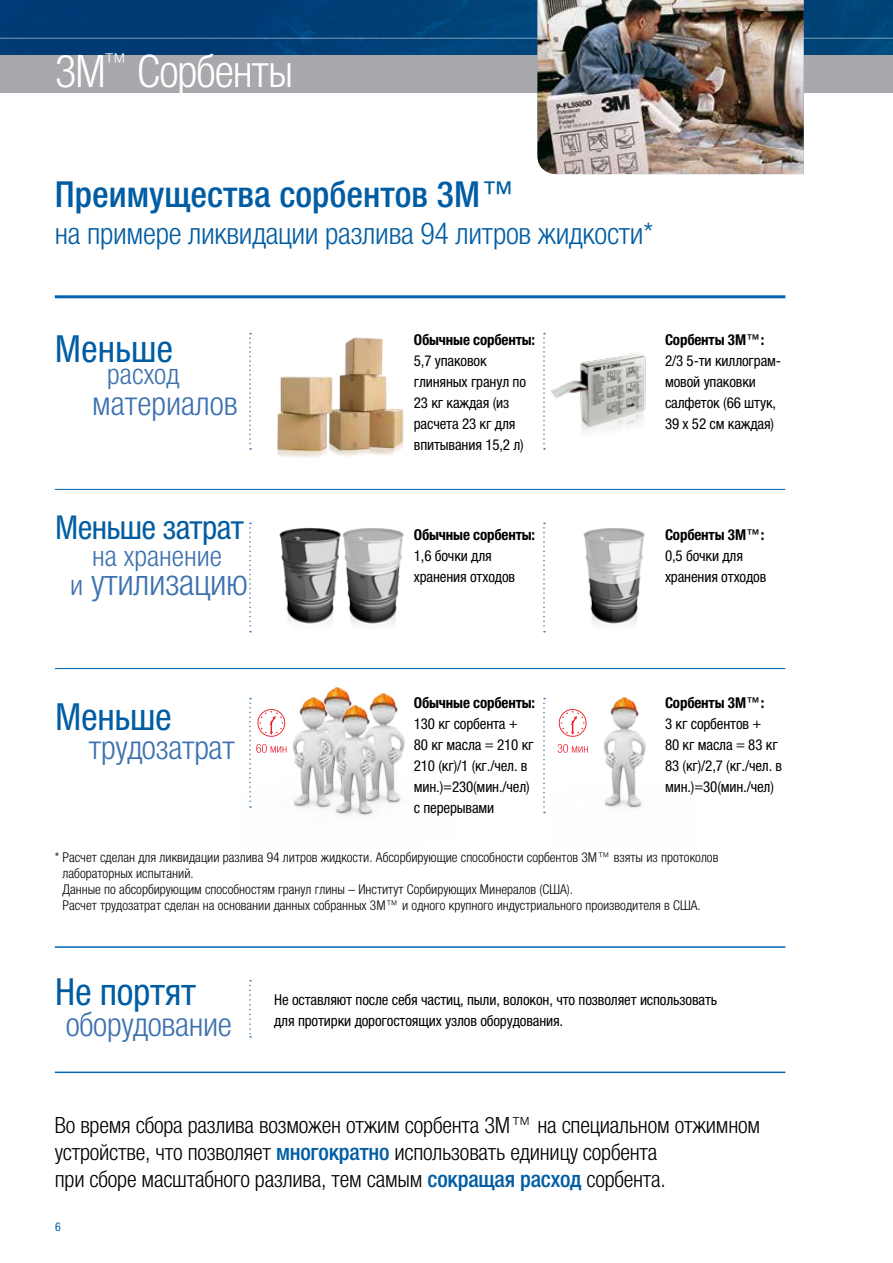
<style>
.page{position:relative;width:893px;height:1263px;background:#fff}
.page>*{position:absolute;margin:0;border:0;box-sizing:border-box;transform-origin:0 0}
.t1{font:300 condensed 45px "Helvetica Neue LTCYR";letter-spacing:-.02em;color:#fff}
.t2{font:condensed 37.5px "Helvetica Neue LTCYR";letter-spacing:-.01em;color:#005da3}
.t3{font:500 condensed 36px "Helvetica Neue LTCYR";color:#005da3}
.t4{font:300 condensed 36px "Helvetica Neue LTCYR";letter-spacing:-.01em;color:#3c71b0}
.t5{font:300 condensed 33px "Helvetica Neue LTCYR";letter-spacing:-.01em;color:#3c71b0}
.t6{font:condensed 33px "Helvetica Neue LTCYR";letter-spacing:-.02em;color:#005da3}
.t7{font:300 condensed 30px "Helvetica Neue LTCYR";letter-spacing:-.01em;color:#005da3}
.t8{font:300 condensed 28.5px "Helvetica Neue LTCYR";color:#3c71b0}
.t9{font:300 condensed 22.5px/27px "Helvetica Neue LTCYR";letter-spacing:-.01em;color:#000}
.t10{font:condensed 15px/21px "Helvetica Neue LTCYR";letter-spacing:-.01em;color:#000}
.t11{font:700 condensed 15px "Helvetica Neue LTCYR";letter-spacing:-.01em;color:#000}
.t12{font:300 condensed 13.5px/16.2px "Helvetica Neue LTCYR";color:#000}
.t13{font:condensed 12px "Helvetica Neue LTCYR";color:#005da3}
.s1{font-size:28.5px}
.s2{font-weight:500;color:#005da3}
</style>
<div class="page">
<div style="left:0;top:54px;width:893px;height:38px;background:#a7a9ac"></div>
<img style="left:365px;top:528px;width:39px;height:34px">
<img style="left:279px;top:528px;width:86px;height:96px">
<img style="left:340px;top:562px;width:60px;height:62px">
<img style="left:277px;top:337px;width:127px;height:121px">
<img style="left:310px;top:691px;width:86px;height:12px">
<img style="left:557px;top:697px;width:89px;height:111px">
<img style="left:583px;top:528px;width:62px;height:45px">
<img style="left:588px;top:573px;width:53px;height:52px">
<img style="left:545px;top:352px;width:101px;height:98px">
<svg style="left:558px;top:744px;width:30px;height:9px"></svg>
<svg style="left:559px;top:709px;width:27px;height:28px"></svg>
<hr style="left:55px;top:668px;width:730px;height:1px;background:#0066b3">
<hr style="left:55px;top:489px;width:730px;height:1px;background:#0066b3">
<hr style="left:55px;top:946px;width:730px;height:2px;background:#0066b3">
<hr style="left:55px;top:295px;width:730px;height:3px;background:#0066b3">
<hr style="left:55px;top:1071px;width:730px;height:2px;background:#0066b3">
<svg style="left:543px;top:333px;width:2px;height:117px"></svg>
<svg style="left:249px;top:333px;width:2px;height:117px"></svg>
<svg style="left:543px;top:523px;width:2px;height:109px"></svg>
<svg style="left:249px;top:523px;width:2px;height:109px"></svg>
<svg style="left:249px;top:698px;width:32px;height:110px"></svg>
<svg style="left:249px;top:980px;width:2px;height:58px"></svg>
<svg style="left:543px;top:698px;width:2px;height:115px"></svg>
<img style="left:281px;top:703px;width:124px;height:113px">
<img style="left:0;top:0;width:893px;height:54px">
<hr style="left:0;top:38px;width:893px;height:1px;background:#fff">
<img style="left:537px;top:0;width:267px;height:174px">
<h1 class="t1" style="left:55px;top:47px;width:239px">3M<sup>™</sup> Сорбенты</h1>
<h3 class="t3" style="left:55px;top:175px;width:463px">Преимущества сорбентов 3М™</h3>
<h3 class="t7" style="left:55px;top:217px;width:600px">на примере ликвидации разлива 94 литров жидкости*</h3>
<h2 class="t2" style="left:55px;top:329px;width:120px">Меньше</h2>
<h3 class="t8" style="left:107px;top:358px;width:74px">расход</h3>
<h3 class="t5" style="left:92px;top:385px;width:147px">материалов</h3>
<h3 class="t6" style="left:55px;top:510px;width:190px">Меньше затрат</h3>
<h3 class="t8" style="left:92px;top:540px;width:131px">на хранение</h3>
<h3 class="t4" style="left:70px;top:563px;width:179px"><span class="s1">и</span> утилизацию</h3>
<p class="t11" style="left:414px;top:331px;width:123px">Обычные сорбенты:</p>
<p class="t10" style="left:414px;top:350px;width:114px">5,7 упаковок глиняных гранул по<br>23 кг каждая (из расчета 23 кг для впитывания 15,2 л)</p>
<p class="t11" style="left:414px;top:527px;width:123px">Обычные сорбенты:</p>
<p class="t10" style="left:414px;top:546px;width:103px">1,6 бочки для хранения отходов</p>
<p class="t11" style="left:665px;top:331px;width:101px">Сорбенты 3М™:</p>
<p class="t10" style="left:665px;top:350px;width:118px">2/3 5-ти киллограм&shy;мовой упаковки салфеток (66 штук,<br>39 х 52 см каждая)</p>
<p class="t11" style="left:665px;top:527px;width:101px">Сорбенты 3М™:</p>
<p class="t10" style="left:665px;top:546px;width:103px">0,5 бочки для хранения отходов</p>
<h2 class="t2" style="left:55px;top:696px;width:118px">Меньше</h2>
<h3 class="t5" style="left:89px;top:729px;width:147px">трудозатрат</h3>
<p class="t11" style="left:414px;top:695px;width:123px">Обычные сорбенты:</p>
<p class="t10" style="left:414px;top:713px;width:121px">130 кг сорбента +<br>80 кг масла = 210 кг<br>210 (кг)/1 (кг./чел. в мин.)=230(мин./чел) с перерывами</p>
<p class="t11" style="left:665px;top:695px;width:101px">Сорбенты 3М™:</p>
<p class="t10" style="left:665px;top:713px;width:119px">3 кг сорбентов +<br>80 кг масла = 83 кг<br>83 (кг)/2,7 (кг./чел. в мин.)=30(мин./чел)</p>
<p class="t12" style="left:63px;top:849px;width:657px;text-indent:-8px">* Расчет сделан для ликвидации разлива 94 литров жидкости. Абсорбирующие способности сорбентов 3М™ взяты из протоколов лабораторных испытаний.<br>Данные по абсорбирующим способностям гранул глины – Институт Сорбирующих Минералов (США).<br>Расчет трудозатрат сделан на основании данных собранных 3М™ и одного крупного индустриального производителя в США.</p>
<h2 class="t2" style="left:55px;top:972px;width:142px">Не портят</h2>
<h3 class="t5" style="left:66px;top:1007px;width:168px">оборудование</h3>
<p class="t10" style="left:274px;top:989px;width:445px">Не оставляют после себя частиц, пыли, волокон, что позволяет использовать для протирки дорогостоящих узлов оборудования.</p>
<h3 class="t9" style="left:55px;top:1112px;width:707px">Во время сбора разлива возможен отжим сорбента 3М™ на специальном отжимном устройстве, что позволяет <span class="s2">многократно</span> использовать единицу сорбента<br>при сборе масштабного разлива, тем самым <span class="s2">сокращая расход</span> сорбента.</h3>
<p class="t13" style="left:55px;top:1220px;width:7px">6</p>
</div>
